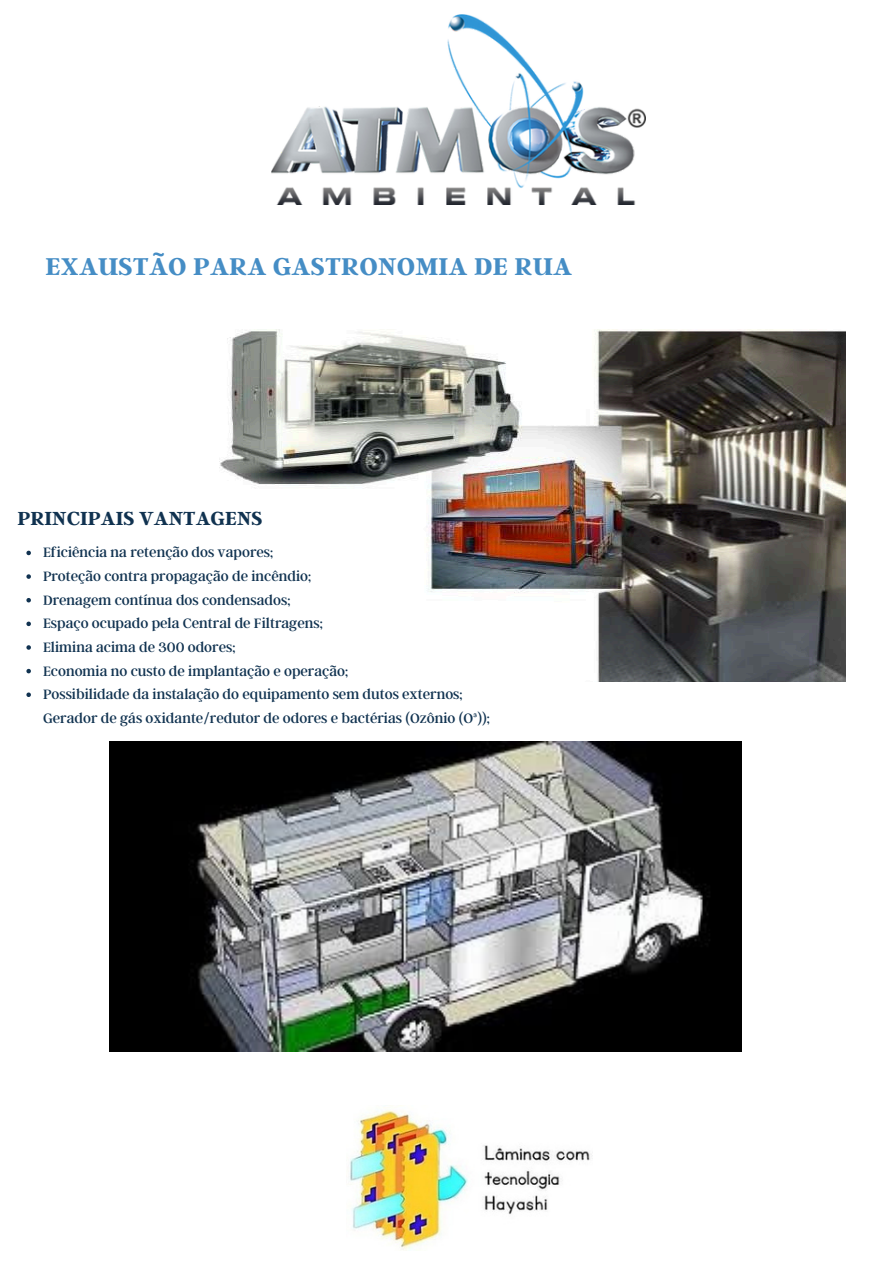
<style>
.page{position:relative;width:894px;height:1264px;background:#fff}
.page>*{position:absolute;margin:0;border:0;box-sizing:border-box;transform-origin:0 0}
.t1{font:700 27px "Argent CF";letter-spacing:.01em;color:#458dc5}
.t2{font:700 21px "Argent CF";letter-spacing:.005em;color:#103250}
.t3{font:15px/23.7px "Argent CF";color:#103250}
</style>
<div class="page">
<img style="left:271px;top:15px;width:374px;height:189px">
<img style="left:219px;top:329px;width:625px;height:352px">
<img style="left:110px;top:741px;width:631px;height:310px">
<img style="left:350px;top:1105px;width:242px;height:145px">
<svg style="left:26px;top:550px;width:5px;height:5px"></svg>
<svg style="left:26px;top:574px;width:5px;height:5px"></svg>
<svg style="left:26px;top:598px;width:5px;height:4px"></svg>
<svg style="left:26px;top:621px;width:5px;height:5px"></svg>
<svg style="left:26px;top:645px;width:5px;height:4px"></svg>
<svg style="left:26px;top:669px;width:5px;height:4px"></svg>
<svg style="left:26px;top:692px;width:5px;height:5px"></svg>
<p class="t1" style="left:45px;top:249px;width:528px">EXAUSTÃO PARA GASTRONOMIA DE RUA</p>
<p class="t2" style="left:17px;top:504px;width:246px">PRINCIPAIS VANTAGENS</p>
<p class="t3" style="left:43px;top:540px;width:231px">Eficiência na retenção dos vapores;</p>
<p class="t3" style="left:43px;top:563px;width:269px">Proteção contra propagação de incêndio;</p>
<p class="t3" style="left:43px;top:587px;width:249px">Drenagem contínua dos condensados;</p>
<p class="t3" style="left:43px;top:611px;width:281px">Espaço ocupado pela Central de Filtragens;</p>
<p class="t3" style="left:43px;top:634px;width:194px">Elimina acima de 300 odores;</p>
<p class="t3" style="left:43px;top:658px;width:306px">Economia no custo de implantação e operação;</p>
<p class="t3" style="left:43px;top:682px;width:448px">Possibilidade da instalação do equipamento sem dutos externos;<br>Gerador de gás oxidante/redutor de odores e bactérias (Ozônio (O³));</p>
</div>
